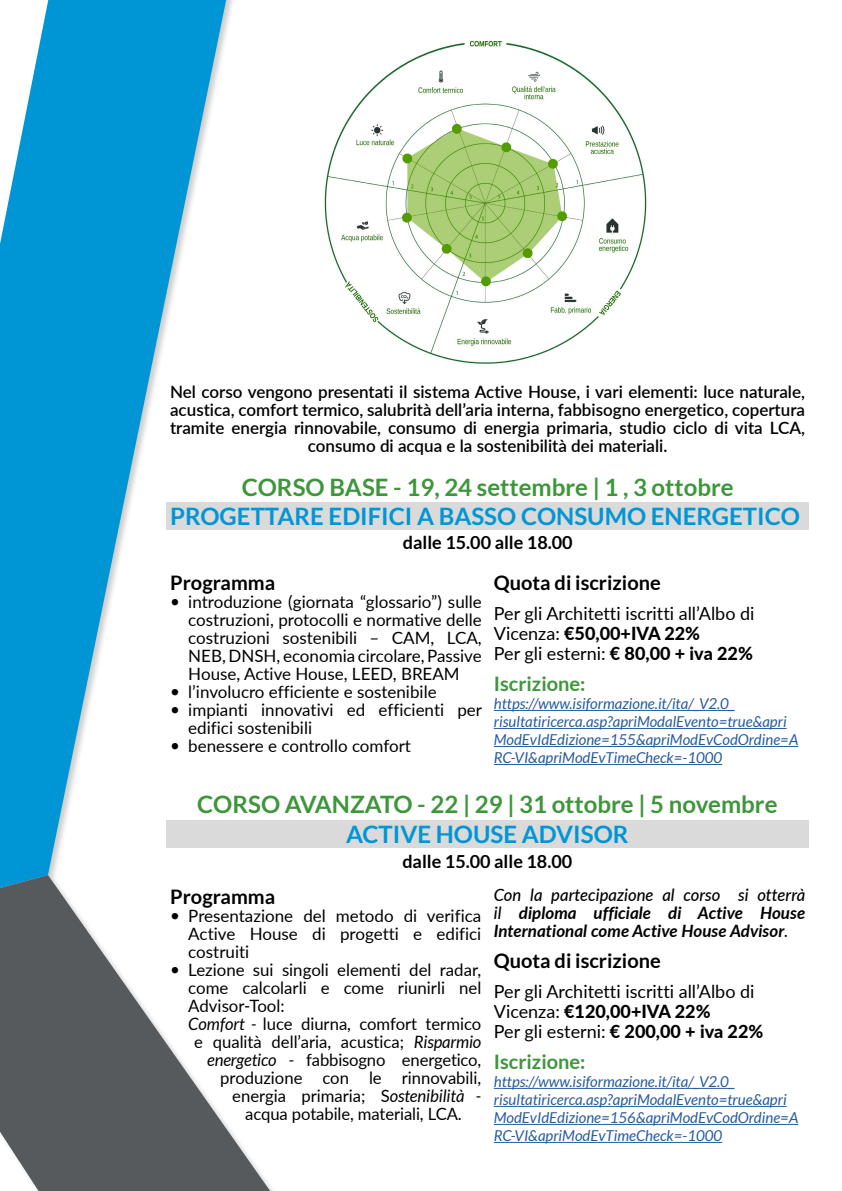
<style>
.page{position:relative;width:842px;height:1191px;background:#fff}
.page>*{position:absolute;margin:0;border:0;box-sizing:border-box;transform-origin:0 0}
.t1{font:700 24px "Lato";color:#3e963b}
.t2{font:700 24px "Lato";color:#0096d5}
.t3{font:700 20px "Lato";color:#000}
.t4{font:700 20px "Lato";color:#3e963b}
.t5{font:18px/20px "Lato";color:#000}
.t6{font:700 18px "Lato";color:#000}
.t7{font:17px/18px "Lato";color:#000}
.t8{font:600 17px/18px "Lato";color:#000;text-align:center}
.t9{font:italic 700 17px/18px "Lato";color:#000;text-align:justify}
.t10{font:italic 15px/18px "Lato";color:#275b9b}
.s1{font-weight:800}
.s2{font-style:italic}
.s3{font-weight:500}
</style>
<div class="page">
<img style="left:324px;top:40px;width:323px;height:324px">
<div style="left:166px;top:820px;width:642px;height:28px;background:#dadada"></div>
<div style="left:166px;top:502px;width:642px;height:28px;background:#dadada"></div>
<hr style="left:494px;top:710px;width:240px;height:1px;background:#275b9b">
<hr style="left:494px;top:728px;width:293px;height:1px;background:#275b9b">
<hr style="left:494px;top:746px;width:304px;height:1px;background:#275b9b">
<hr style="left:494px;top:764px;width:228px;height:1px;background:#275b9b">
<hr style="left:494px;top:1088px;width:240px;height:1px;background:#275b9b">
<hr style="left:494px;top:1106px;width:293px;height:1px;background:#275b9b">
<hr style="left:494px;top:1124px;width:304px;height:1px;background:#275b9b">
<hr style="left:494px;top:1142px;width:228px;height:1px;background:#275b9b">
<div style="left:0;top:0;width:312px;height:933px;background:#fff"></div>
<svg style="left:0;top:0;width:226px;height:663px;fill:#0096d5"></svg>
<div style="left:0;top:663px;width:312px;height:528px;background:#000;opacity:.2"></div>
<svg style="left:0;top:875px;width:270px;height:316px;fill:#565a5c"></svg>
<svg style="left:172px;top:599px;width:6px;height:6px"></svg>
<svg style="left:172px;top:689px;width:6px;height:6px"></svg>
<svg style="left:172px;top:707px;width:6px;height:6px"></svg>
<svg style="left:172px;top:743px;width:6px;height:6px"></svg>
<svg style="left:172px;top:912px;width:6px;height:7px"></svg>
<svg style="left:172px;top:966px;width:6px;height:7px"></svg>
<p class="t8" style="left:170px;top:382px;width:636px">Nel corso vengono presentati il sistema Active House, i vari elementi: luce naturale, acustica, comfort termico, salubrità dell’aria interna, fabbisogno energetico, copertura tramite energia rinnovabile, consumo di energia primaria, studio ciclo di vita LCA, consumo di acqua e la sostenibilità dei materiali.</p>
<h1 class="t1" style="left:242px;top:473px;width:494px">CORSO BASE - 19, 24 settembre | 1 , 3 ottobre</h1>
<h1 class="t2" style="left:170px;top:502px;width:631px">PROGETTARE EDIFICI A BASSO CONSUMO ENERGETICO</h1>
<p class="t6" style="left:403px;top:531px;width:171px">dalle 15.00 alle 18.00</p>
<p class="t3" style="left:170px;top:571px;width:106px">Programma</p>
<p class="t7" style="left:188px;top:592px;width:295px">introduzione (giornata “glossario”) sulle costruzioni, protocolli e normative delle costruzioni sostenibili – CAM, LCA, NEB, DNSH, economia circolare, Passive House, Active House, LEED, BREAM l’involucro efficiente e sostenibile impianti innovativi ed efficienti per edifici sostenibili<br>benessere e controllo comfort</p>
<p class="t3" style="left:494px;top:571px;width:168px">Quota di iscrizione</p>
<p class="t5" style="left:494px;top:603px;width:262px">Per gli Architetti iscritti all’Albo di<br>Vicenza: <span class="s1">€50,00+IVA 22%<br></span>Per gli esterni: <span class="s1">€ 80,00 + iva 22%</span></p>
<p class="t4" style="left:494px;top:672px;width:93px">Iscrizione:</p>
<p class="t10" style="left:494px;top:695px;width:306px">https://www.isiformazione.it/ita/_V2.0_ risultatiricerca.asp?apriModalEvento=true&amp;apri ModEvIdEdizione=155&amp;apriModEvCodOrdine=A RC-VI&amp;apriModEvTimeCheck=-1000</p>
<h1 class="t1" style="left:197px;top:790px;width:582px">CORSO AVANZATO - 22 | 29 | 31 ottobre | 5 novembre</h1>
<h1 class="t2" style="left:346px;top:820px;width:284px">ACTIVE HOUSE ADVISOR</h1>
<p class="t6" style="left:402px;top:851px;width:171px">dalle 15.00 alle 18.00</p>
<p class="t3" style="left:170px;top:885px;width:106px">Programma</p>
<p class="t7" style="left:188px;top:905px;width:294px">Presentazione del metodo di verifica</p>
<p class="t7" style="left:188px;top:923px;width:294px">Active House di progetti e edifici</p>
<p class="t7" style="left:188px;top:941px;width:62px">costruiti</p>
<p class="t7" style="left:188px;top:959px;width:294px">Lezione sui singoli elementi del radar,</p>
<p class="t7" style="left:188px;top:977px;width:294px">come calcolarli e come riunirli nel</p>
<p class="t7" style="left:188px;top:995px;width:98px">Advisor-Tool:</p>
<p class="t7" style="left:188px;top:1013px;width:294px"><span class="s2">Comfort -</span> luce diurna, comfort termico</p>
<p class="t7" style="left:194px;top:1031px;width:288px">e qualità dell’aria, acustica; <span class="s2">Risparmio</span></p>
<p class="t7" style="left:207px;top:1049px;width:275px"><span class="s2">energetico -</span> fabbisogno energetico,</p>
<p class="t7" style="left:220px;top:1067px;width:262px">produzione con le rinnovabili,</p>
<p class="t7" style="left:232px;top:1085px;width:250px">energia primaria; S<span class="s2">ostenibilità -</span></p>
<p class="t7" style="left:245px;top:1103px;width:218px">acqua potabile, materiali, LCA.</p>
<p class="t9" style="left:494px;top:885px;width:313px"><span class="s3">Con la partecipazione al corso si otterrà il</span> diploma ufficiale di Active House International come Active House Advisor<span class="s3">.</span></p>
<p class="t3" style="left:494px;top:949px;width:168px">Quota di iscrizione</p>
<p class="t5" style="left:494px;top:981px;width:271px">Per gli Architetti iscritti all’Albo di<br>Vicenza: <span class="s1">€120,00+IVA 22%<br></span>Per gli esterni: <span class="s1">€ 200,00 + iva 22%</span></p>
<p class="t4" style="left:494px;top:1050px;width:93px">Iscrizione:</p>
<p class="t10" style="left:494px;top:1073px;width:306px">https://www.isiformazione.it/ita/_V2.0_ risultatiricerca.asp?apriModalEvento=true&amp;apri ModEvIdEdizione=156&amp;apriModEvCodOrdine=A RC-VI&amp;apriModEvTimeCheck=-1000</p>
</div>
